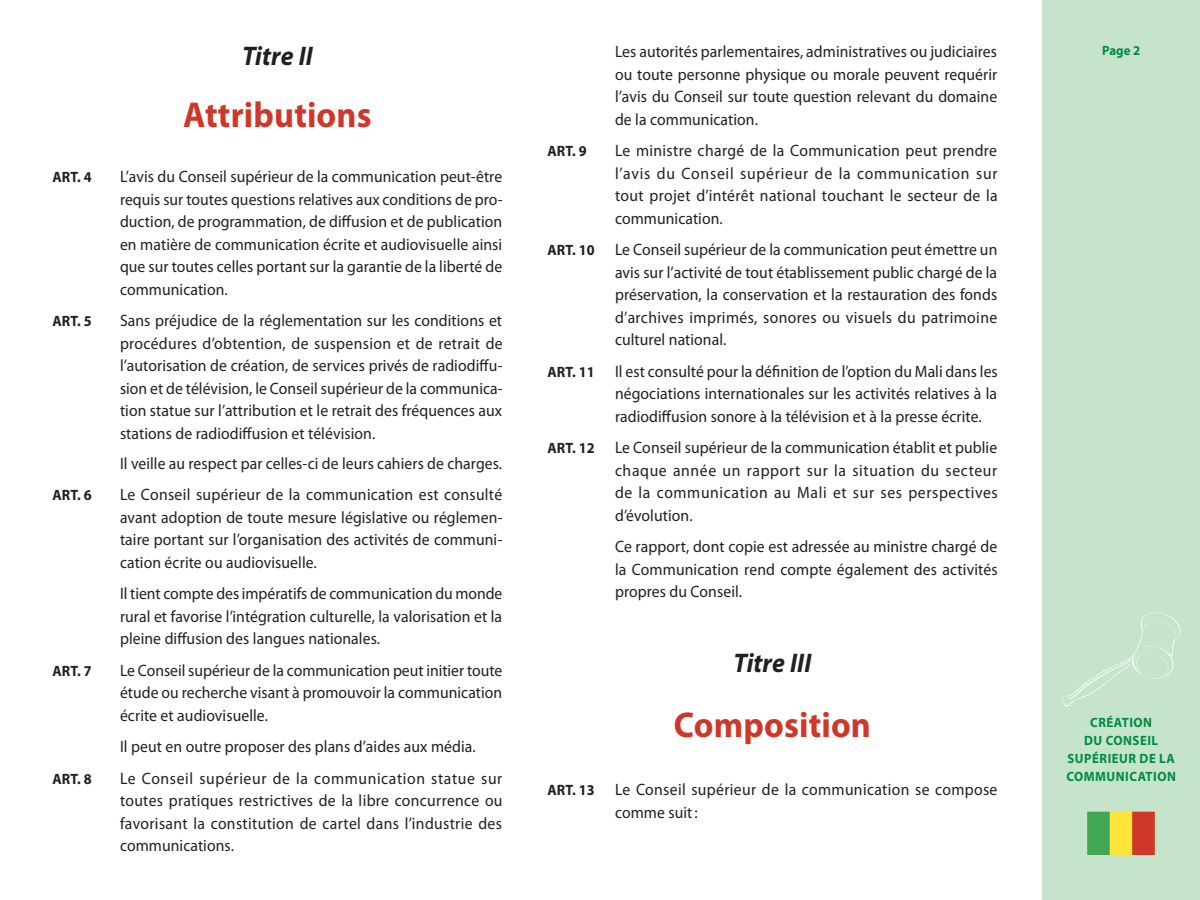
<style>
.page{position:relative;width:1200px;height:900px;background:#fff}
.page>*{position:absolute;margin:0;border:0;box-sizing:border-box;transform-origin:0 0}
.t1{font:700 36px "Myriad Pro";letter-spacing:.005em;color:#ce3729;scale:.95 1}
.t2{font:italic 700 27px "Myriad Pro";letter-spacing:.005em;color:#231f20;scale:.95 1}
.t3{font:16.5px/22.5px "Myriad Pro";letter-spacing:.005em;color:#231f20;text-align:justify;scale:.95 1}
.t4{font:700 15px "Myriad Pro";letter-spacing:.005em;color:#231f20;scale:.95 1}
.t5{font:700 13.5px/18px "Myriad Pro";letter-spacing:.04em;color:#008b43;text-align:center;scale:.95 1}
.s1{font-weight:700;font-size:15px}
</style>
<div class="page">
<div style="left:1042px;top:0;width:158px;height:900px;background:#c6e4cc"></div>
<svg style="left:1087px;top:812px;width:68px;height:43px"></svg>
<svg style="left:1062px;top:613px;width:118px;height:93px"></svg>
<h2 class="t2" style="left:242px;top:41px;width:76px">Titre II</h2>
<h1 class="t1" style="left:183px;top:94px;width:200px">Attributions</h1>
<p class="t4" style="left:52px;top:169px;width:43px">ART. 4</p>
<p class="t3" style="left:120px;top:166px;width:404px">L’avis du Conseil supérieur de la communication peut-être requis sur toutes questions relatives aux conditions de pro&shy;duction, de programmation, de diffusion et de publication en matière de communication écrite et audiovisuelle ainsi que sur toutes celles portant sur la garantie de la liberté de communication.</p>
<p class="t4" style="left:52px;top:313px;width:43px">ART. 5</p>
<p class="t3" style="left:120px;top:310px;width:404px">Sans préjudice de la réglementation sur les conditions et procédures d’obtention, de suspension et de retrait de l’autorisation de création, de services privés de radiodiffu&shy;sion et de télévision, le Conseil supérieur de la communica&shy;tion statue sur l’attribution et le retrait des fréquences aux stations de radiodiffusion et télévision.</p>
<p class="t3" style="left:120px;top:452px;width:404px">Il veille au respect par celles-ci de leurs cahiers de charges.</p>
<p class="t4" style="left:52px;top:487px;width:43px">ART. 6</p>
<p class="t3" style="left:120px;top:484px;width:404px">Le Conseil supérieur de la communication est consulté avant adoption de toute mesure législative ou réglemen&shy;taire portant sur l’organisation des activités de communi&shy;cation écrite ou audiovisuelle.</p>
<p class="t3" style="left:120px;top:583px;width:404px">Il tient compte des impératifs de communication du monde rural et favorise l’intégration culturelle, la valorisation et la pleine diffusion des langues nationales.</p>
<p class="t4" style="left:52px;top:662px;width:43px">ART. 7</p>
<p class="t3" style="left:120px;top:659px;width:404px">Le Conseil supérieur de la communication peut initier toute étude ou recherche visant à promouvoir la communication écrite et audiovisuelle.</p>
<p class="t3" style="left:120px;top:736px;width:376px">Il peut en outre proposer des plans d’aides aux média.</p>
<p class="t4" style="left:52px;top:770px;width:43px">ART. 8</p>
<p class="t3" style="left:120px;top:767px;width:404px">Le Conseil supérieur de la communication statue sur toutes pratiques restrictives de la libre concurrence ou favorisant la constitution de cartel dans l’industrie des communications.</p>
<p class="t3" style="left:615px;top:41px;width:404px">Les autorités parlementaires, administratives ou judiciaires ou toute personne physique ou morale peuvent requérir l’avis du Conseil sur toute question relevant du domaine de la communication.</p>
<p class="t4" style="left:548px;top:143px;width:43px">ART. 9</p>
<p class="t3" style="left:615px;top:140px;width:404px">Le ministre chargé de la Communication peut prendre l’avis du Conseil supérieur de la communication sur tout projet d’intérêt national touchant le secteur de la communication.</p>
<p class="t3" style="left:615px;top:239px;width:404px;text-indent:-68px"><span class="s1">ART. 10</span> Le Conseil supérieur de la communication peut émettre un avis sur l’activité de tout établissement public chargé de la préservation, la conservation et la restauration des fonds d’archives imprimés, sonores ou visuels du patrimoine culturel national.</p>
<p class="t3" style="left:615px;top:360px;width:404px;text-indent:-68px"><span class="s1">ART. 11</span> Il est consulté pour la définition de l’option du Mali dans les négociations internationales sur les activités relatives à la radiodiffusion sonore à la télévision et à la presse écrite.</p>
<p class="t3" style="left:615px;top:437px;width:404px;text-indent:-68px"><span class="s1">ART. 12</span> Le Conseil supérieur de la communication établit et publie chaque année un rapport sur la situation du secteur de la communication au Mali et sur ses perspectives d’évolution.</p>
<p class="t3" style="left:615px;top:536px;width:404px">Ce rapport, dont copie est adressée au ministre chargé de la Communication rend compte également des activités propres du Conseil.</p>
<h2 class="t2" style="left:733px;top:648px;width:84px">Titre III</h2>
<h1 class="t1" style="left:674px;top:705px;width:209px">Composition</h1>
<p class="t3" style="left:615px;top:779px;width:404px;text-indent:-68px"><span class="s1">ART. 13</span> Le Conseil supérieur de la communication se compose comme suit :</p>
<p class="t5" style="left:1102px;top:42px;width:42px">Page 2</p>
<p class="t5" style="left:1066px;top:714px;width:117px">CRÉATION<br>DU CONSEIL<br>SUPÉRIEUR DE LA<br>COMMUNICATION</p>
</div>
